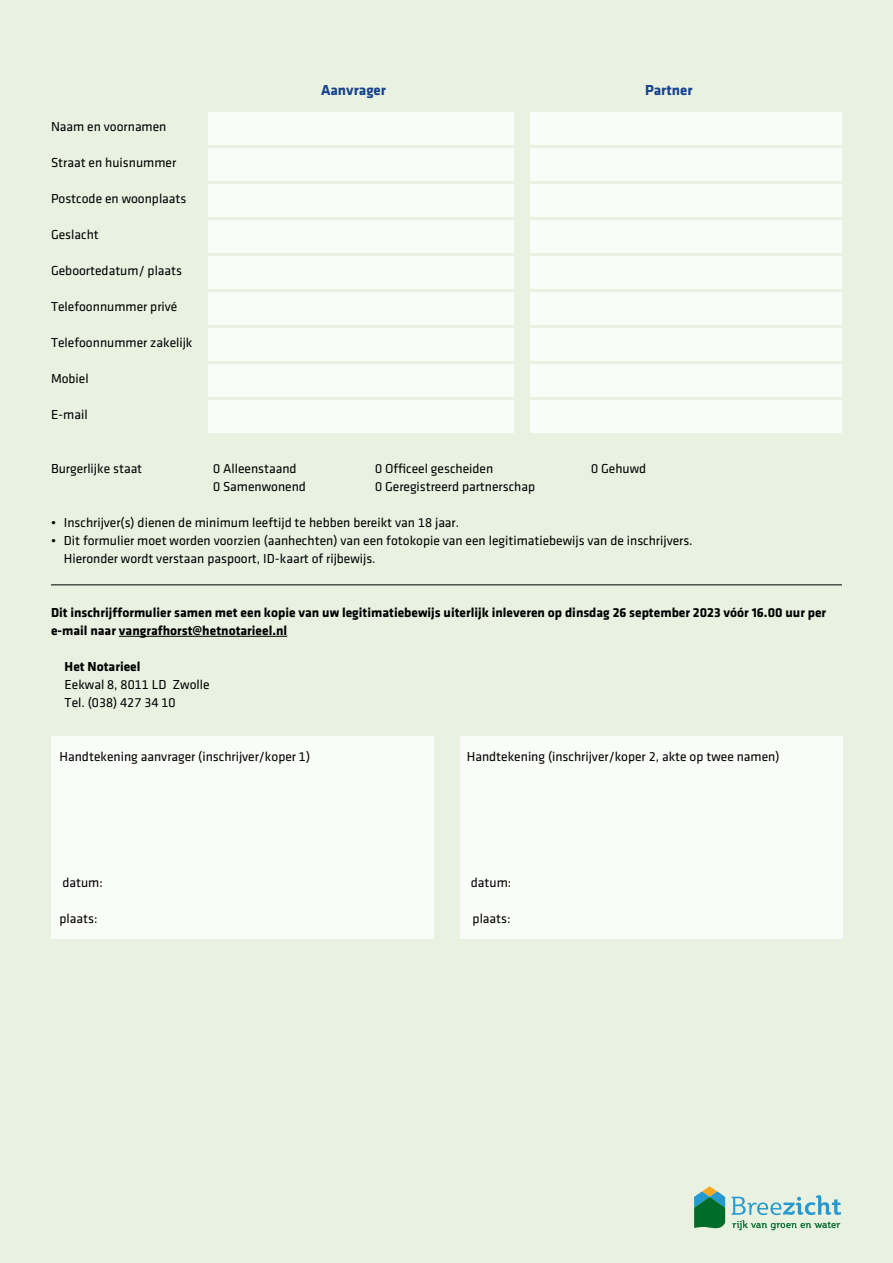
<style>
.page{position:relative;width:893px;height:1263px;background:#e9f1e1}
.page>*{position:absolute;margin:0;border:0;box-sizing:border-box;transform-origin:0 0}
.t1{font:700 15px "Klavika";color:#16448d}
.t2{font:13.5px "Klavika Regular TF";color:#000}
.t3{font:700 13.5px/18px "Klavika";color:#000}
</style>
<div class="page">
<div style="left:51px;top:736px;width:383px;height:203px;background:#fff"></div>
<div style="left:460px;top:736px;width:383px;height:203px;background:#fff"></div>
<hr style="left:119px;top:636px;width:168px;height:1px;background:#000">
<div style="left:208px;top:112px;width:306px;height:33px;background:#fff"></div>
<div style="left:530px;top:112px;width:312px;height:33px;background:#fff"></div>
<div style="left:208px;top:148px;width:306px;height:33px;background:#fff"></div>
<div style="left:530px;top:148px;width:312px;height:33px;background:#fff"></div>
<div style="left:208px;top:184px;width:306px;height:33px;background:#fff"></div>
<div style="left:530px;top:184px;width:312px;height:33px;background:#fff"></div>
<div style="left:208px;top:220px;width:306px;height:33px;background:#fff"></div>
<div style="left:530px;top:220px;width:312px;height:33px;background:#fff"></div>
<div style="left:208px;top:256px;width:306px;height:33px;background:#fff"></div>
<div style="left:530px;top:256px;width:312px;height:33px;background:#fff"></div>
<div style="left:208px;top:292px;width:306px;height:33px;background:#fff"></div>
<div style="left:530px;top:292px;width:312px;height:33px;background:#fff"></div>
<div style="left:208px;top:328px;width:306px;height:33px;background:#fff"></div>
<div style="left:530px;top:328px;width:312px;height:33px;background:#fff"></div>
<div style="left:208px;top:364px;width:306px;height:33px;background:#fff"></div>
<div style="left:530px;top:364px;width:312px;height:33px;background:#fff"></div>
<div style="left:208px;top:400px;width:306px;height:32px;background:#fff"></div>
<div style="left:530px;top:400px;width:312px;height:32px;background:#fff"></div>
<hr style="left:51px;top:584px;width:791px;height:1px;background:#000">
<svg style="left:694px;top:1186px;width:31px;height:42px"></svg>
<svg style="left:732px;top:1195px;width:109px;height:35px"></svg>
<p class="t2" style="left:51px;top:119px;width:117px">Naam en voornamen</p>
<p class="t2" style="left:51px;top:155px;width:127px">Straat en huisnummer</p>
<p class="t2" style="left:51px;top:191px;width:137px">Postcode en woonplaats</p>
<p class="t2" style="left:51px;top:227px;width:49px">Geslacht</p>
<p class="t2" style="left:51px;top:263px;width:133px">Geboortedatum/ plaats</p>
<p class="t2" style="left:51px;top:299px;width:128px">Telefoonnummer privé</p>
<p class="t2" style="left:51px;top:335px;width:143px">Telefoonnummer zakelijk</p>
<p class="t2" style="left:51px;top:371px;width:39px">Mobiel</p>
<p class="t2" style="left:51px;top:407px;width:38px">E-mail</p>
<p class="t1" style="left:321px;top:81px;width:67px">Aanvrager</p>
<p class="t1" style="left:645px;top:81px;width:49px">Partner</p>
<p class="t2" style="left:51px;top:461px;width:93px">Burgerlijke staat</p>
<p class="t2" style="left:213px;top:461px;width:85px">0 Alleenstaand</p>
<p class="t2" style="left:375px;top:461px;width:120px">0 Officeel gescheiden</p>
<p class="t2" style="left:591px;top:461px;width:57px">0 Gehuwd</p>
<p class="t2" style="left:213px;top:479px;width:94px">0 Samenwonend</p>
<p class="t2" style="left:375px;top:479px;width:162px">0 Geregistreerd partnerschap</p>
<p class="t2" style="left:51px;top:515px;width:410px">• Inschrijver(s) dienen de minimum leeftijd te hebben bereikt van 18 jaar.</p>
<p class="t2" style="left:51px;top:533px;width:643px">• Dit formulier moet worden voorzien (aanhechten) van een fotokopie van een legitimatiebewijs van de inschrijvers.</p>
<p class="t2" style="left:64px;top:551px;width:313px">Hieronder wordt verstaan paspoort, ID-kaart of rijbewijs.</p>
<p class="t3" style="left:51px;top:603px;width:777px">Dit inschrijfformulier samen met een kopie van uw legitimatiebewijs uiterlijk inleveren op dinsdag 26 september 2023 vóór 16.00 uur per e-mail naar vangrafhorst@hetnotarieel.nl</p>
<p class="t3" style="left:65px;top:657px;width:77px">Het Notarieel</p>
<p class="t2" style="left:65px;top:677px;width:146px">Eekwal 8, 8011 LD Zwolle</p>
<p class="t2" style="left:65px;top:695px;width:113px">Tel. (038) 427 34 10</p>
<p class="t2" style="left:60px;top:749px;width:252px">Handtekening aanvrager (inschrijver/koper 1)</p>
<p class="t2" style="left:467px;top:749px;width:314px">Handtekening (inschrijver/koper 2, akte op twee namen)</p>
<p class="t2" style="left:62px;top:875px;width:42px">datum:</p>
<p class="t2" style="left:471px;top:875px;width:42px">datum:</p>
<p class="t2" style="left:60px;top:911px;width:40px">plaats:</p>
<p class="t2" style="left:473px;top:911px;width:40px">plaats:</p>
</div>
